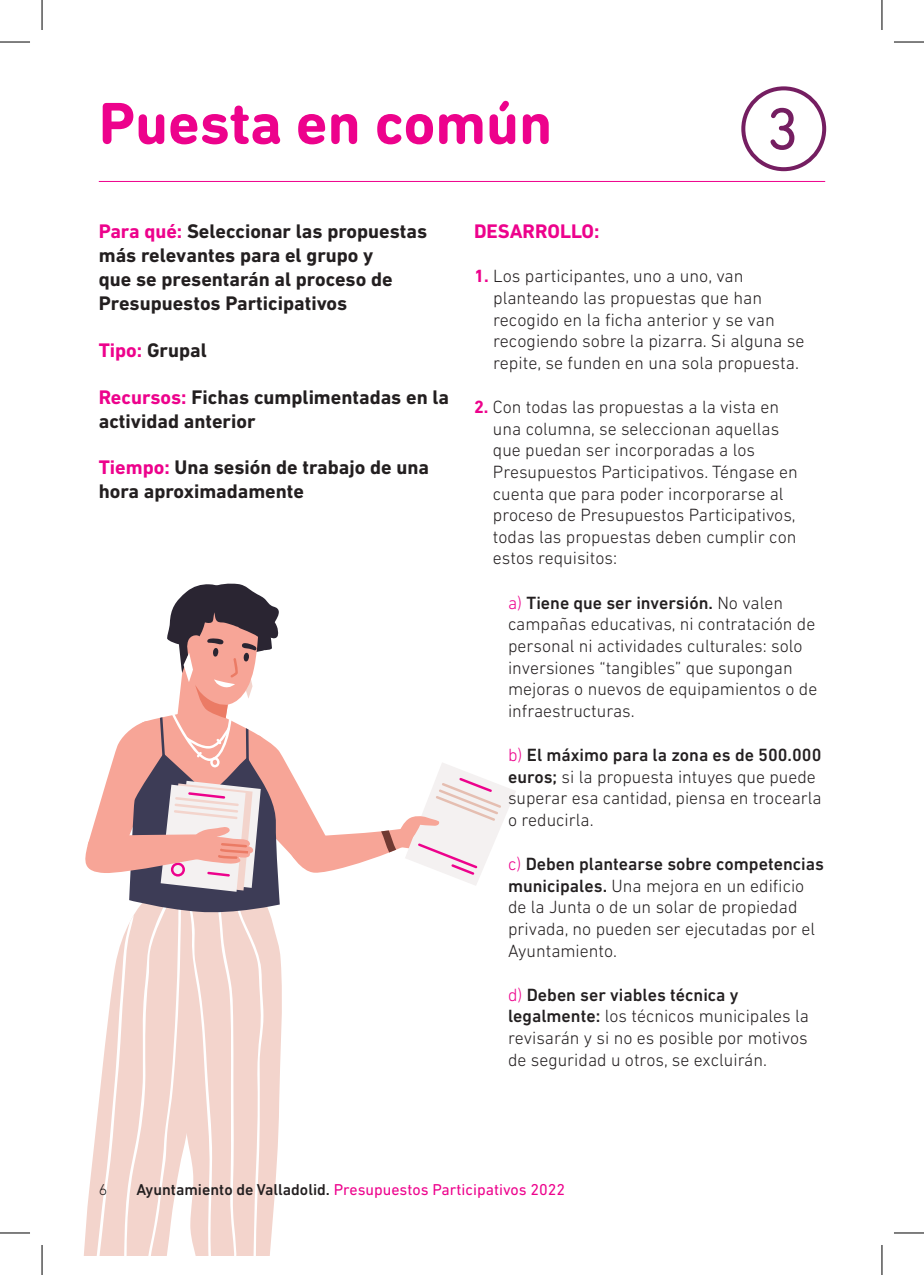
<style>
.page{position:relative;width:924px;height:1275px;background:#fff}
.page>*{position:absolute;margin:0;border:0;box-sizing:border-box;transform-origin:0 0}
.t1{font:700 60px "DIN Next Rounded LT Pro";color:#ed028c}
.t2{font:60px "DIN Next Rounded LT Pro";color:#751e61}
.t3{font:700 20px/24px "DIN Next LT Pro";color:#231f20}
.t4{font:700 20px "DIN Next LT Pro";color:#ed028c}
.t5{font:300 18px/21.6px "DIN Next LT Pro";color:#231f20}
.t6{font:16px "DIN Next LT Pro";color:#ed028c}
.t7{font:300 16px "DIN Next LT Pro";color:#231f20}
.s1{color:#ed028c}
.s2{font-weight:700;color:#ed028c}
.s3{font-weight:500}
.s4{font-weight:500;color:#231f20}
</style>
<div class="page">
<svg style="left:84px;top:583px;width:432px;height:672px"></svg>
<hr style="left:99px;top:181px;width:725px;height:1px;background:#ed028c">
<div style="left:741px;top:86px;width:84px;height:85px;border:4px solid #751e61;border-radius:50%"></div>
<hr style="left:0;top:42px;width:30px;height:1px;background:#000">
<hr style="left:893px;top:42px;width:30px;height:1px;background:#000">
<hr style="left:0;top:1232px;width:30px;height:1px;background:#000">
<hr style="left:893px;top:1232px;width:30px;height:1px;background:#000">
<hr style="left:42px;top:0;width:1px;height:30px;background:#000">
<hr style="left:42px;top:1245px;width:1px;height:30px;background:#000">
<hr style="left:881px;top:0;width:1px;height:30px;background:#000">
<hr style="left:881px;top:1245px;width:1px;height:30px;background:#000">
<p class="t1" style="left:99px;top:88px;width:454px">Puesta en común</p>
<p class="t2" style="left:765px;top:94px;width:34px">3</p>
<p class="t3" style="left:99px;top:219px;width:330px"><span class="s1">Para qué:</span> Seleccionar las propuestas más relevantes para el grupo y<br>que se presentarán al proceso de<br>Presupuestos Participativos</p>
<p class="t3" style="left:99px;top:338px;width:109px"><span class="s1">Tipo:</span> Grupal</p>
<p class="t3" style="left:99px;top:385px;width:351px"><span class="s1">Recursos:</span> Fichas cumplimentadas en la actividad anterior</p>
<p class="t3" style="left:99px;top:455px;width:331px"><span class="s1">Tiempo:</span> Una sesión de trabajo de una hora aproximadamente</p>
<p class="t4" style="left:474px;top:220px;width:127px">DESARROLLO:</p>
<p class="t5" style="left:493px;top:265px;width:313px;text-indent:-19px"><span class="s2">1.</span> Los participantes, uno a uno, van planteando las propuestas que han recogido en la ficha anterior y se van recogiendo sobre la pizarra. Si alguna se repite, se funden en una sola propuesta.</p>
<p class="t5" style="left:492px;top:396px;width:306px;text-indent:-19px"><span class="s2">2.</span> Con todas las propuestas a la vista en una columna, se seleccionan aquellas que puedan ser incorporadas a los Presupuestos Participativos. Téngase en cuenta que para poder incorporarse al proceso de Presupuestos Participativos, todas las propuestas deben cumplir con estos requisitos:</p>
<p class="t5" style="left:508px;top:591px;width:311px"><span class="s1">a)</span> <span class="s3">Tiene que ser inversión.</span> No valen campañas educativas, ni contratación de personal ni actividades culturales: solo inversiones “tangibles” que supongan mejoras o nuevos de equipamientos o de infraestructuras.</p>
<p class="t5" style="left:508px;top:744px;width:315px"><span class="s1">b)</span> <span class="s3">El máximo para la zona es de 500.000 euros;</span> si la propuesta intuyes que puede superar esa cantidad, piensa en trocearla o reducirla.</p>
<p class="t5" style="left:508px;top:853px;width:317px"><span class="s1">c)</span> <span class="s3">Deben plantearse sobre competencias municipales.</span> Una mejora en un edificio de la Junta o de un solar de propiedad privada, no pueden ser ejecutadas por el Ayuntamiento.</p>
<p class="t5" style="left:508px;top:983px;width:302px"><span class="s1">d)</span> <span class="s3">Deben ser viables técnica y legalmente:</span> los técnicos municipales la revisarán y si no es posible por motivos de seguridad u otros, se excluirán.</p>
<p class="t7" style="left:99px;top:1180px;width:10px">6</p>
<p class="t6" style="left:136px;top:1180px;width:430px"><span class="s4">Ayuntamiento de Valladolid.</span> Presupuestos Participativos 2022</p>
</div>
